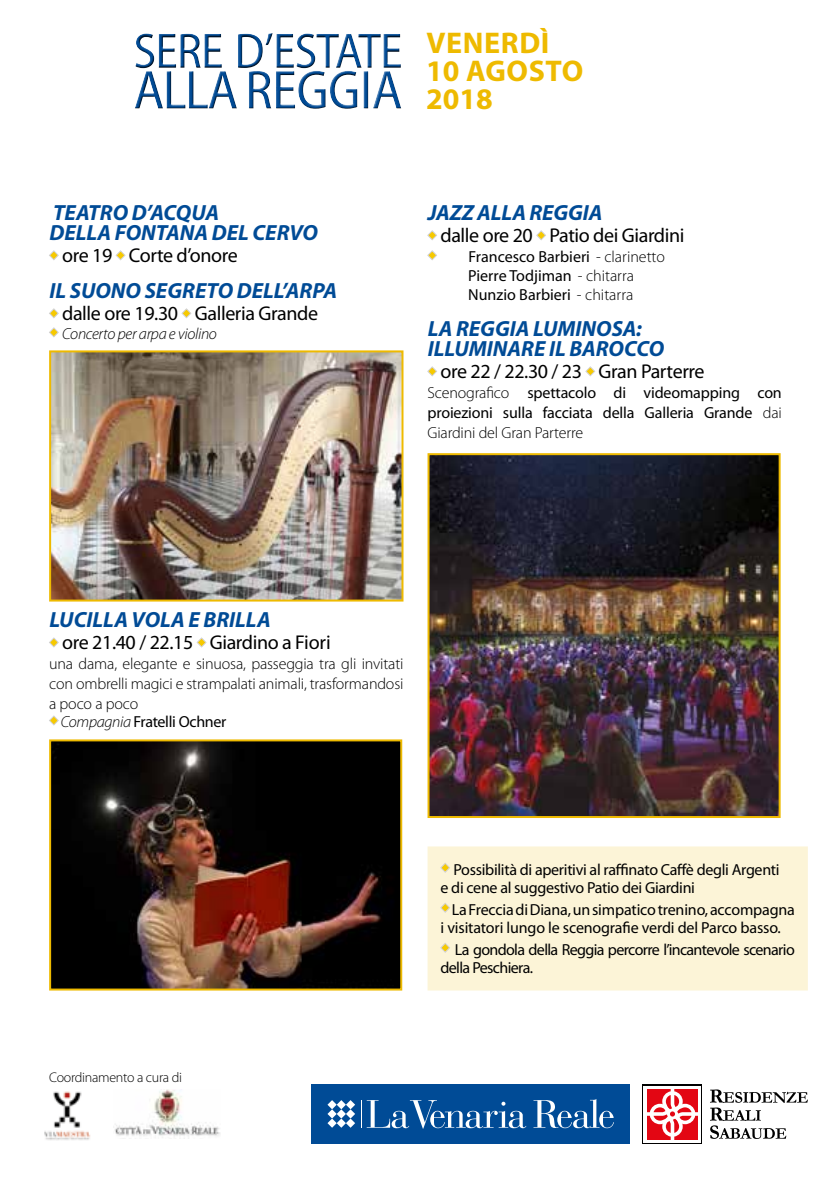
<style>
.page{position:relative;width:840px;height:1191px;background:#fff}
.page>*{position:absolute;margin:0;border:0;box-sizing:border-box;transform-origin:0 0}
.t1{font:700 30px/28px "Myriad Pro";letter-spacing:.02em;color:#eeba00}
.t2{font:italic 700 22px/20px "Myriad Pro";color:#004b96}
.t3{font:20px "Myriad Pro";letter-spacing:-.02em;color:#000}
.t4{font:16px/19px "Myriad Pro";letter-spacing:-.015em;color:#000}
.t5{font:300 16px/20px "Myriad Pro";letter-spacing:-.01em;color:#000;text-align:justify}
.t6{font:16px/18px "Myriad Pro";letter-spacing:-.04em;color:#000}
.t7{font:italic 300 16px "Myriad Pro";letter-spacing:-.02em;color:#000}
.t8{font:300 14px "Myriad Pro";letter-spacing:-.02em;color:#000}
.s1{font-weight:300}
.s2{font-weight:300;font-style:italic}
</style>
<div class="page">
<div style="left:427px;top:846px;width:380px;height:144px;background:#fcf4d7"></div>
<svg style="left:49px;top:250px;width:10px;height:10px"></svg>
<svg style="left:115px;top:250px;width:10px;height:10px"></svg>
<svg style="left:49px;top:308px;width:10px;height:10px"></svg>
<svg style="left:181px;top:308px;width:10px;height:10px"></svg>
<svg style="left:49px;top:327px;width:10px;height:10px"></svg>
<svg style="left:49px;top:637px;width:10px;height:10px"></svg>
<svg style="left:196px;top:637px;width:10px;height:10px"></svg>
<svg style="left:49px;top:715px;width:10px;height:10px"></svg>
<svg style="left:427px;top:230px;width:10px;height:10px"></svg>
<svg style="left:536px;top:230px;width:10px;height:10px"></svg>
<svg style="left:427px;top:250px;width:10px;height:10px"></svg>
<svg style="left:427px;top:366px;width:10px;height:10px"></svg>
<svg style="left:585px;top:366px;width:10px;height:10px"></svg>
<div style="left:133px;top:33px;width:270px;height:77px;background:#000;opacity:.75"></div>
<svg style="left:440px;top:863px;width:10px;height:10px"></svg>
<svg style="left:440px;top:903px;width:10px;height:10px"></svg>
<svg style="left:440px;top:943px;width:10px;height:10px"></svg>
<img style="left:52px;top:353px;width:348px;height:245px">
<div style="left:49px;top:350px;width:354px;height:251px;border:2px solid #eeba00"></div>
<img style="left:52px;top:742px;width:347px;height:245px">
<div style="left:49px;top:739px;width:353px;height:251px;border:2px solid #eeba00"></div>
<img style="left:430px;top:456px;width:347px;height:359px">
<div style="left:427px;top:453px;width:353px;height:365px;border:2px solid #eeba00"></div>
<img style="left:115px;top:1089px;width:105px;height:49px">
<img style="left:44px;top:1091px;width:47px;height:49px">
<div style="left:311px;top:1084px;width:318px;height:59px;background:#004b96"></div>
<svg style="left:327px;top:1100px;width:28px;height:27px"></svg>
<svg style="left:361px;top:1100px;width:165px;height:28px"></svg>
<svg style="left:533px;top:1099px;width:80px;height:29px"></svg>
<svg style="left:647px;top:1089px;width:51px;height:51px"></svg>
<svg style="left:710px;top:1089px;width:97px;height:50px"></svg>
<h2 class="t2" style="left:49px;top:203px;width:270px">TEATRO D’ACQUA<br>DELLA FONTANA DEL CERVO</h2>
<p class="t3" style="left:62px;top:244px;width:177px">ore 19 Corte d’onore</p>
<h2 class="t2" style="left:49px;top:281px;width:289px">IL SUONO SEGRETO DELL’ARPA</h2>
<p class="t3" style="left:62px;top:302px;width:257px">dalle ore 19.30 Galleria Grande</p>
<p class="t7" style="left:62px;top:325px;width:156px">Concerto per arpa e violino</p>
<h1 class="t1" style="left:426px;top:29px;width:158px">VENERDÌ<br>10 AGOSTO<br>2018</h1>
<h2 class="t2" style="left:427px;top:203px;width:176px">JAZZ ALLA REGGIA</h2>
<p class="t3" style="left:440px;top:224px;width:245px">dalle ore 20 Patio dei Giardini</p>
<p class="t4" style="left:468px;top:247px;width:198px">Francesco Barbieri <span class="s1">- clarinetto<br></span>Pierre Todjiman <span class="s1">- chitarra<br></span>Nunzio Barbieri <span class="s1">- chitarra</span></p>
<h2 class="t2" style="left:427px;top:319px;width:238px">LA REGGIA LUMINOSA:<br>ILLUMINARE IL BAROCCO</h2>
<p class="t3" style="left:440px;top:360px;width:265px">ore 22 / 22.30 / 23 Gran Parterre</p>
<p class="t4" style="left:427px;top:383px;width:355px;line-height:20px;text-align:justify"><span class="s1">Scenografico</span> spettacolo di videomapping con proiezioni sulla facciata della Galleria Grande <span class="s1">dai Giardini del Gran Parterre</span></p>
<h2 class="t2" style="left:49px;top:610px;width:222px">LUCILLA VOLA E BRILLA</h2>
<p class="t3" style="left:62px;top:631px;width:270px">ore 21.40 / 22.15 Giardino a Fiori</p>
<p class="t5" style="left:49px;top:654px;width:355px">una dama, elegante e sinuosa, passeggia tra gli invitati con ombrelli magici e strampalati animali, trasformandosi a poco a poco</p>
<p class="t4" style="left:61px;top:712px;width:167px"><span class="s2">Compagnia</span> Fratelli Ochner</p>
<p class="t8" style="left:49px;top:1069px;width:134px">Coordinamento a cura di</p>
<p class="t4" style="left:440px;top:860px;width:340px;line-height:18px;text-indent:13px">Possibilità di aperitivi al raffinato Caffè degli Argenti e di cene al suggestivo Patio dei Giardini</p>
<p class="t4" style="left:440px;top:900px;width:355px;line-height:18px;text-indent:11px">La Freccia di Diana, un simpatico trenino, accompagna i visitatori lungo le scenografie verdi del Parco basso.</p>
<p class="t6" style="left:440px;top:940px;width:355px;text-indent:14px">La gondola della Reggia percorre l’incantevole scenario della Peschiera.</p>
</div>
